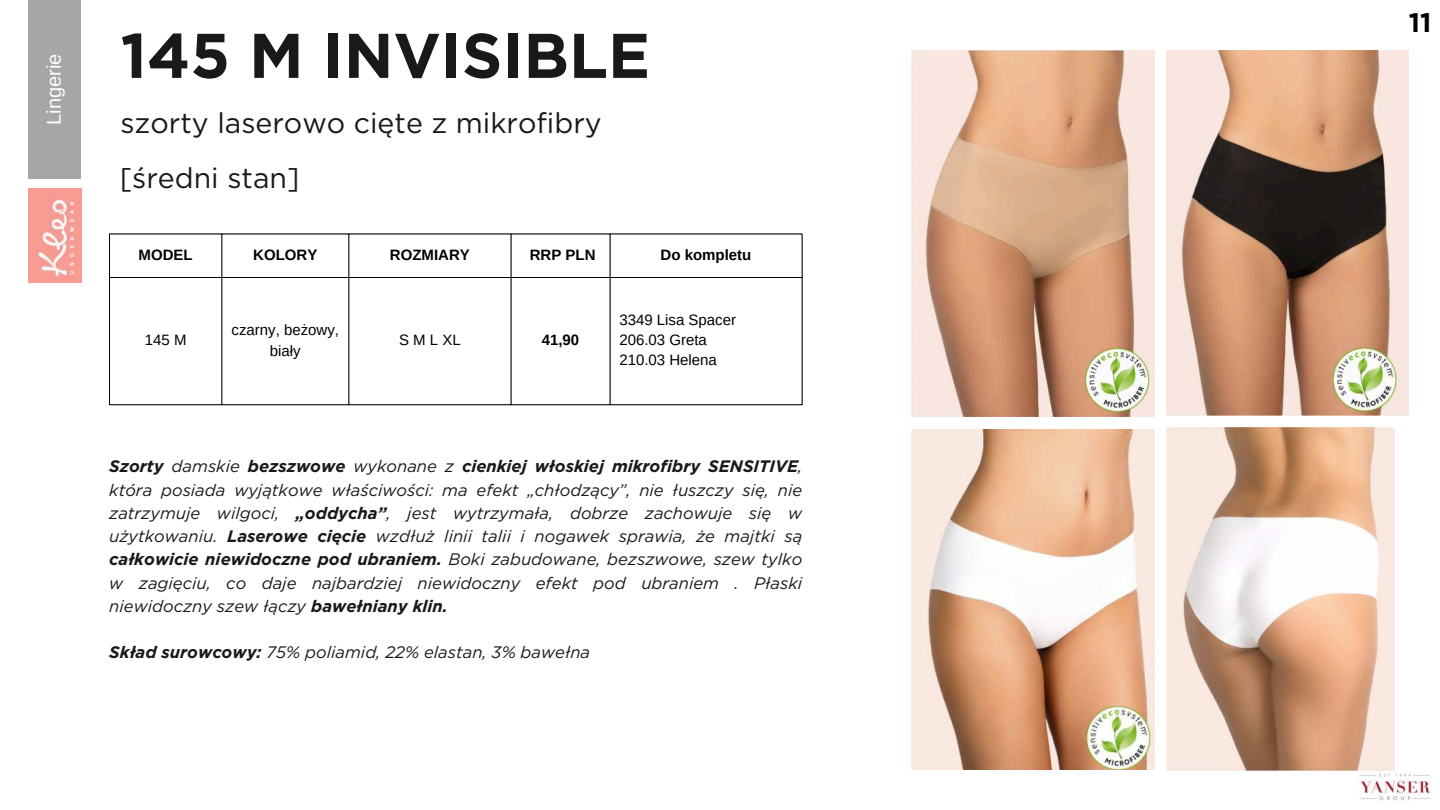
<style>
.page{position:relative;width:1440px;height:810px;background:#fff}
.page>*{position:absolute;margin:0;border:0;box-sizing:border-box;transform-origin:0 0}
.t1{font:700 63px "Gotham";color:#191919}
.t2{font:28.5px "Gotham";color:#191919}
.t3{font:700 26.8px "Gotham";color:#000}
.t4{font:20px "Arimo";color:#fff}
.t5{font:italic 16.6px/23.2px "Gotham";color:#191919;text-align:justify}
.t6{font:15px/20.2px "Arimo";color:#000;text-align:center}
.t7{font:700 15px "Arimo";color:#000}
.s1{font-weight:700}
</style>
<div class="page">
<hr style="left:109px;top:234px;width:1px;height:171px;background:#000">
<hr style="left:222px;top:234px;width:1px;height:171px;background:#000">
<hr style="left:349px;top:234px;width:1px;height:171px;background:#000">
<hr style="left:511px;top:234px;width:1px;height:171px;background:#000">
<hr style="left:610px;top:234px;width:1px;height:171px;background:#000">
<hr style="left:802px;top:234px;width:1px;height:171px;background:#000">
<hr style="left:109px;top:234px;width:693px;height:1px;background:#000">
<hr style="left:109px;top:277px;width:693px;height:1px;background:#000">
<hr style="left:109px;top:405px;width:693px;height:1px;background:#000">
<div style="left:29px;top:0;width:52px;height:179px;background:#a6a6a6"></div>
<img style="left:1359px;top:773px;width:72px;height:28px">
<img style="left:29px;top:188px;width:52px;height:94px">
<img style="left:912px;top:51px;width:243px;height:366px">
<img style="left:1167px;top:51px;width:242px;height:364px">
<img style="left:912px;top:429px;width:243px;height:341px">
<img style="left:1167px;top:427px;width:228px;height:344px">
<p class="t4" style="left:41px;top:125px;width:73px;rotate:-90deg">Lingerie</p>
<h1 class="t1" style="left:120px;top:14px;width:531px">145 M INVISIBLE</h1>
<h2 class="t2" style="left:120px;top:105px;width:483px">szorty laserowo cięte z mikrofibry</h2>
<h2 class="t2" style="left:120px;top:160px;width:181px">[średni stan]</h2>
<p class="t7" style="left:139px;top:245px;width:56px">MODEL</p>
<p class="t7" style="left:253px;top:245px;width:66px">KOLORY</p>
<p class="t7" style="left:390px;top:244px;width:81px">ROZMIARY</p>
<p class="t7" style="left:530px;top:245px;width:67px">RRP PLN</p>
<p class="t7" style="left:661px;top:245px;width:92px">Do kompletu</p>
<p class="t6" style="left:145px;top:330px;width:43px">145 M</p>
<p class="t6" style="left:232px;top:320px;width:109px">czarny, beżowy, biały</p>
<p class="t6" style="left:399px;top:330px;width:63px">S M L XL</p>
<p class="t7" style="left:542px;top:330px;width:39px">41,90</p>
<p class="t6" style="left:619px;top:310px;width:118px;text-align:left">3349 Lisa Spacer<br>206.03 Greta<br>210.03 Helena</p>
<p class="t5" style="left:109px;top:455px;width:695px"><span class="s1">Szorty</span> damskie <span class="s1">bezszwowe</span> wykonane z <span class="s1">cienkiej włoskiej mikrofibry SENSITIVE</span>, która posiada wyjątkowe właściwości: ma efekt „chłodzący”, nie łuszczy się, nie zatrzymuje wilgoci, <span class="s1">„oddycha”</span>, jest wytrzymała, dobrze zachowuje się w użytkowaniu. <span class="s1">Laserowe cięcie</span> wzdłuż linii talii i nogawek sprawia, że majtki są <span class="s1">całkowicie niewidoczne pod ubraniem.</span> Boki zabudowane, bezszwowe, szew tylko w zagięciu, co daje najbardziej niewidoczny efekt pod ubraniem . Płaski niewidoczny szew łączy <span class="s1">bawełniany klin.</span></p>
<p class="t5" style="left:109px;top:641px;width:482px"><span class="s1">Skład surowcowy:</span> 75% poliamid, 22% elastan, 3% bawełna</p>
<h3 class="t3" style="left:1409px;top:5px;width:24px">11</h3>
</div>
